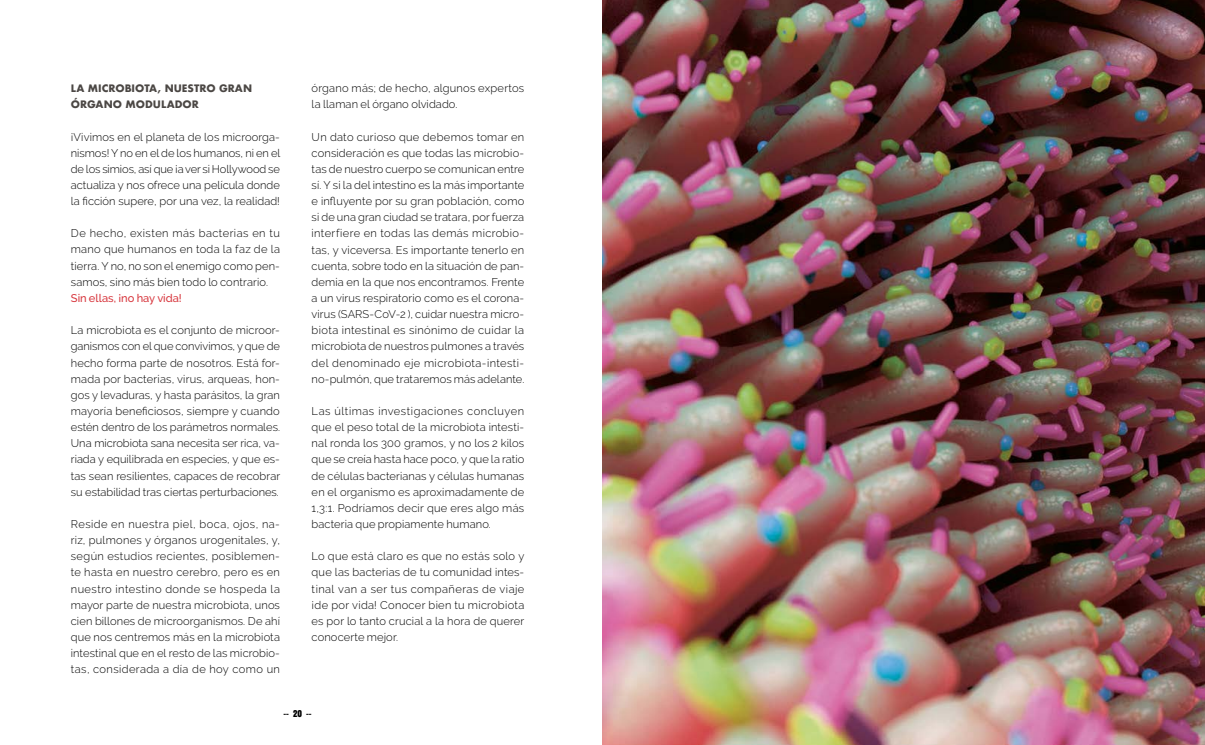
<style>
.page{position:relative;width:1205px;height:745px;background:#fff}
.page>*{position:absolute;margin:0;border:0;box-sizing:border-box;transform-origin:0 0}
.t1{font:300 11.12px/16.1px "Raleway";letter-spacing:.01em;color:#000;text-align:justify}
.t2{font:500 11.12px "Raleway";color:#d7363d}
.t3{font:700 10px/16.1px "Futura";color:#4b4744}
.t4{font:8.75px "Anton";color:#000}
</style>
<div class="page">
<img style="left:602px;top:0;width:603px;height:744px">
<p class="t3" style="left:71px;top:80px;width:183px">LA MICROBIOTA, NUESTRO GRAN<br>ÓRGANO MODULADOR</p>
<p class="t1" style="left:71px;top:128px;width:211px">¡Vivimos en el planeta de los microorga&shy;nismos! Y no en el de los humanos, ni en el de los simios, así que ¡a ver si Hollywood se actualiza y nos ofrece una película donde la ficción supere, por una vez, la realidad!</p>
<p class="t1" style="left:71px;top:225px;width:211px">De hecho, existen más bacterias en tu mano que humanos en toda la faz de la tierra. Y no, no son el enemigo como pen&shy;samos, sino más bien todo lo contrario.</p>
<p class="t2" style="left:71px;top:291px;width:112px">Sin ellas, ¡no hay vida!</p>
<p class="t1" style="left:71px;top:322px;width:211px">La microbiota es el conjunto de microor&shy;ganismos con el que convivimos, y que de hecho forma parte de nosotros. Está for&shy;mada por bacterias, virus, arqueas, hon&shy;gos y levaduras, y hasta parásitos, la gran mayoría beneficiosos, siempre y cuando estén dentro de los parámetros normales.<br>Una microbiota sana necesita ser rica, va&shy;riada y equilibrada en especies, y que es&shy;tas sean resilientes, capaces de recobrar su estabilidad tras ciertas perturbaciones.</p>
<p class="t1" style="left:71px;top:515px;width:211px">Reside en nuestra piel, boca, ojos, na&shy;riz, pulmones y órganos urogenitales, y, según estudios recientes, posiblemen&shy;te hasta en nuestro cerebro, pero es en nuestro intestino donde se hospeda la mayor parte de nuestra microbiota, unos cien billones de microorganismos. De ahí que nos centremos más en la microbiota intestinal que en el resto de las microbio&shy;tas, considerada a día de hoy como un</p>
<p class="t1" style="left:312px;top:80px;width:214px">órgano más; de hecho, algunos expertos la llaman el órgano olvidado.</p>
<p class="t1" style="left:312px;top:128px;width:214px">Un dato curioso que debemos tomar en consideración es que todas las microbio&shy;tas de nuestro cuerpo se comunican entre sí. Y si la del intestino es la más importante e influyente por su gran población, como si de una gran ciudad se tratara, por fuerza interfiere en todas las demás microbio&shy;tas, y viceversa. Es importante tenerlo en cuenta, sobre todo en la situación de pan&shy;demia en la que nos encontramos. Frente a un virus respiratorio como es el corona&shy;virus (SARS-CoV-2 ), cuidar nuestra micro&shy;biota intestinal es sinónimo de cuidar la microbiota de nuestros pulmones a través del denominado eje microbiota-intesti&shy;no-pulmón, que trataremos más adelante.</p>
<p class="t1" style="left:312px;top:402px;width:214px">Las últimas investigaciones concluyen que el peso total de la microbiota intesti&shy;nal ronda los 300 gramos, y no los 2 kilos que se creía hasta hace poco, y que la ratio de células bacterianas y células humanas en el organismo es aproximadamente de 1,3:1. Podríamos decir que eres algo más bacteria que propiamente humano.</p>
<p class="t1" style="left:312px;top:548px;width:214px">Lo que está claro es que no estás solo y que las bacterias de tu comunidad intes&shy;tinal van a ser tus compañeras de viaje ¡de por vida! Conocer bien tu microbiota es por lo tanto crucial a la hora de querer conocerte mejor.</p>
<p class="t4" style="left:283px;top:705px;width:30px">-- 20 --</p>
</div>
